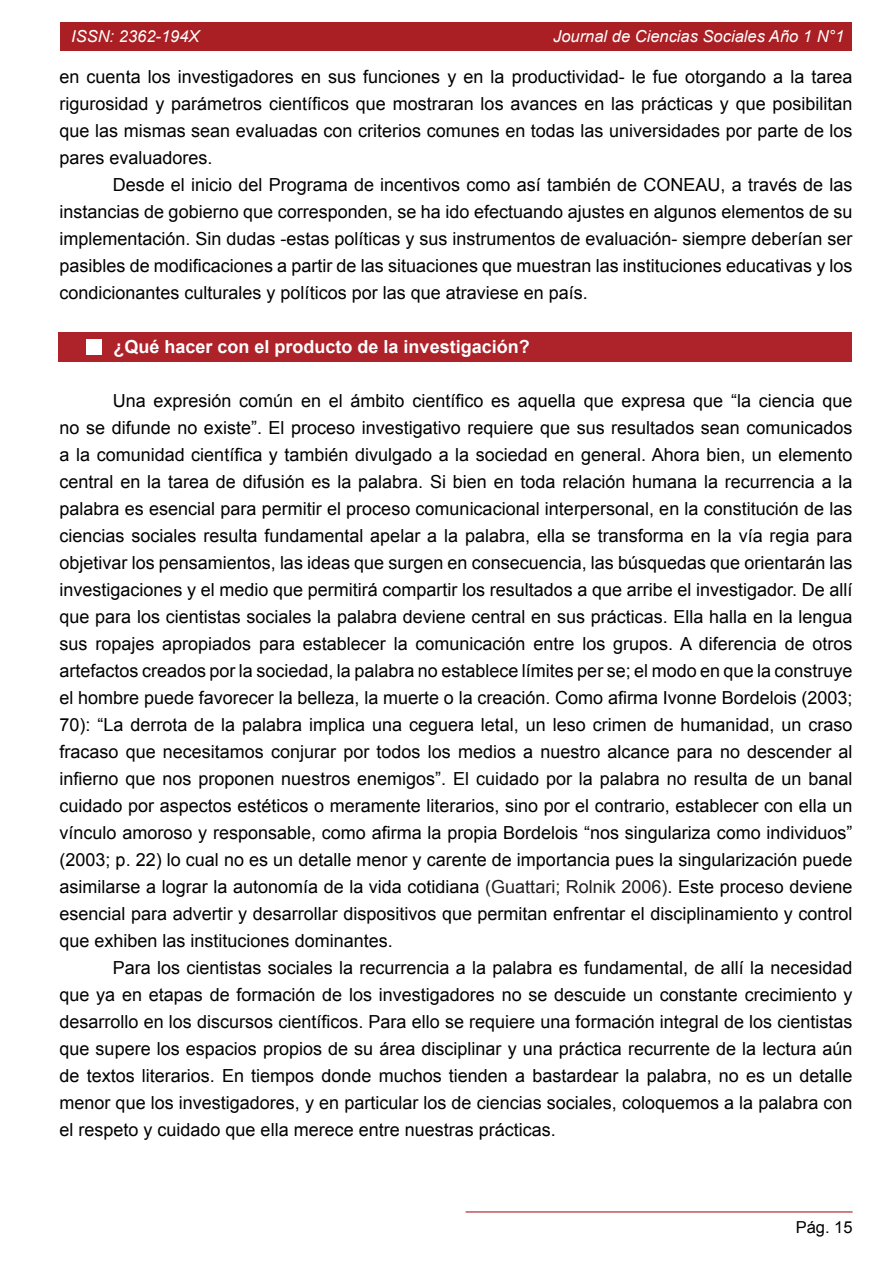
<style>
.page{position:relative;width:893px;height:1263px;background:#fff}
.page>*{position:absolute;margin:0;border:0;box-sizing:border-box;transform-origin:0 0}
.t1{font:18px/27px "Arial";color:#000;text-align:justify}
.t2{font:700 18px "Arial";color:#fff}
.t3{font:italic 16.5px "Arial";color:#fff}
.t4{font:16.5px "Arial";color:#000}
.s1{color:#231f20}
</style>
<div class="page">
<div style="left:60px;top:22px;width:792px;height:28px;background:#a91f23"></div>
<hr style="left:466px;top:1211px;width:387px;height:1px;background:#a91f23">
<div style="left:59px;top:332px;width:793px;height:29px;background:#ae222a"></div>
<div style="left:86px;top:339px;width:16px;height:15px;background:#fff"></div>
<p class="t3" style="left:71px;top:25px;width:130px">ISSN: 2362-194X</p>
<p class="t3" style="left:553px;top:25px;width:293px">Journal de Ciencias Sociales Año 1 N°1</p>
<p class="t1" style="left:60px;top:63px;width:795px">en cuenta los investigadores en sus funciones y en la productividad- le fue otorgando a la tarea rigurosidad y parámetros científicos que mostraran los avances en las prácticas y que posibilitan que las mismas sean evaluadas con criterios comunes en todas las universidades por parte de los pares evaluadores.</p>
<p class="t1" style="left:60px;top:171px;width:795px;text-indent:53px">Desde el inicio del Programa de incentivos como así también de CONEAU, a través de las instancias de gobierno que corresponden, se ha ido efectuando ajustes en algunos elementos de su implementación. Sin dudas -estas políticas y sus instrumentos de evaluación- siempre deberían ser pasibles de modificaciones a partir de las situaciones que muestran las instituciones educativas y los condicionantes culturales y políticos por las que atraviese en país.</p>
<p class="t2" style="left:114px;top:335px;width:418px">¿Qué hacer con el producto de la investigación?</p>
<p class="t1" style="left:60px;top:387px;width:795px;text-indent:53px">Una expresión común en el ámbito científico es aquella que expresa que “la ciencia que no se difunde no existe”. El proceso investigativo requiere que sus resultados sean comunicados a la comunidad científica y también divulgado a la sociedad en general. Ahora bien, un elemento central en la tarea de difusión es la palabra. Si bien en toda relación humana la recurrencia a la palabra es esencial para permitir el proceso comunicacional interpersonal, en la constitución de las ciencias sociales resulta fundamental apelar a la palabra, ella se transforma en la vía regia para objetivar los pensamientos, las ideas que surgen en consecuencia, las búsquedas que orientarán las investigaciones y el medio que permitirá compartir los resultados a que arribe el investigador. De allí que para los cientistas sociales la palabra deviene central en sus prácticas. Ella halla en la lengua sus ropajes apropiados para establecer la comunicación entre los grupos. A diferencia de otros artefactos creados por la sociedad, la palabra no establece límites per se; el modo en que la construye el hombre puede favorecer la belleza, la muerte o la creación. Como afirma Ivonne Bordelois (2003; 70): “La derrota de la palabra implica una ceguera letal, un leso crimen de humanidad, un craso fracaso que necesitamos conjurar por todos los medios a nuestro alcance para no descender al infierno que nos proponen nuestros enemigos”. El cuidado por la palabra no resulta de un banal cuidado por aspectos estéticos o meramente literarios, sino por el contrario, establecer con ella un vínculo amoroso y responsable, como afirma la propia Bordelois “nos singulariza como individuos” (2003; p. 22) lo cual no es un detalle menor y carente de importancia pues la singularización puede asimilarse a lograr la autonomía de la vida cotidiana <span class="s1">(Guattari; Rolnik 2006)</span>. Este proceso deviene esencial para advertir y desarrollar dispositivos que permitan enfrentar el disciplinamiento y control que exhiben las instituciones dominantes.</p>
<p class="t1" style="left:60px;top:954px;width:794px;text-indent:53px">Para los cientistas sociales la recurrencia a la palabra es fundamental, de allí la necesidad que ya en etapas de formación de los investigadores no se descuide un constante crecimiento y desarrollo en los discursos científicos. Para ello se requiere una formación integral de los cientistas que supere los espacios propios de su área disciplinar y una práctica recurrente de la lectura aún de textos literarios. En tiempos donde muchos tienden a bastardear la palabra, no es un detalle menor que los investigadores, y en particular los de ciencias sociales, coloquemos a la palabra con el respeto y cuidado que ella merece entre nuestras prácticas.</p>
<p class="t4" style="left:796px;top:1216px;width:58px">Pág. 15</p>
</div>
